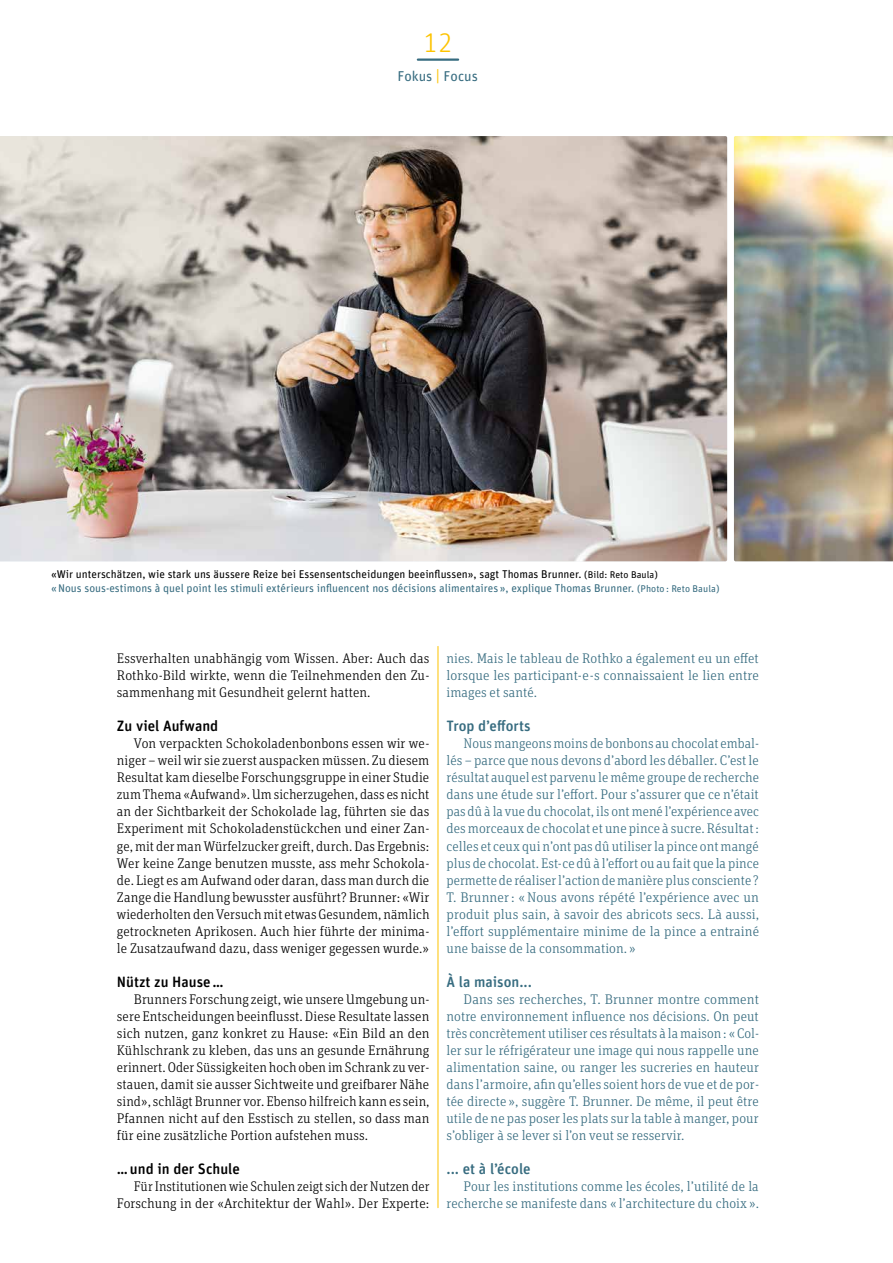
<style>
.page{position:relative;width:893px;height:1263px;background:#fff}
.page>*{position:absolute;margin:0;border:0;box-sizing:border-box;transform-origin:0 0}
.t1{font:300 27px "Unit Rounded Pro";color:#fdc300}
.t2{font:500 15px "Unit Rounded Pro";color:#000}
.t3{font:500 15px "Unit Rounded Pro";color:#376c80}
.t4{font:14.25px "Unit Rounded Pro";color:#376c80}
.t5{font:300 13.95px/17px "Unit Slab Pro";letter-spacing:.005em;color:#000;text-align:justify}
.t6{font:300 13.95px/17px "Unit Slab Pro";letter-spacing:.005em;color:#376c80;text-align:justify}
.t7{font:11.25px/13.6px "Unit Rounded Pro";color:#376c80}
.s1{font-size:15.75px;color:#fdc300}
.s2{color:#000}
.s3{font-size:9.75px;color:#000}
.s4{font-size:9.75px}
</style>
<div class="page">
<hr style="left:418px;top:58px;width:40px;height:3px;background:#376c80">
<hr style="left:438px;top:646px;width:1px;height:562px;background:#fdc300">
<img style="left:0;top:136px;width:727px;height:425px">
<img style="left:734px;top:136px;width:159px;height:425px">
<h1 class="t1" style="left:423px;top:26px;width:31px">12</h1>
<p class="t4" style="left:397px;top:66px;width:82px">Fokus <span class="s1">|</span> Focus</p>
<p class="t7" style="left:51px;top:567px;width:670px"><span class="s2">«Wir unterschätzen, wie stark uns äussere Reize bei Essensentscheidungen beeinflussen», sagt Thomas Brunner.</span> <span class="s3">(Bild: Reto Baula)<br></span>«Nous sous-estimons à quel point les stimuli extérieurs influencent nos décisions alimentaires», explique Thomas Brunner. <span class="s4">(Photo : Reto Baula)</span></p>
<p class="t5" style="left:117px;top:650px;width:314px">Essverhalten unabhängig vom Wissen. Aber: Auch das Rothko-Bild wirkte, wenn die Teilnehmenden den Zu&shy;sammenhang mit Gesundheit gelernt hatten.</p>
<p class="t2" style="left:117px;top:716px;width:103px">Zu viel Aufwand</p>
<p class="t5" style="left:117px;top:735px;width:314px;text-indent:17px">Von verpackten Schokoladenbonbons essen wir we&shy;niger – weil wir sie zuerst auspacken müssen. Zu diesem Resultat kam dieselbe Forschungsgruppe in einer Studie zum Thema «Aufwand». Um sicherzugehen, dass es nicht an der Sichtbarkeit der Schokolade lag, führten sie das Experiment mit Schokoladenstückchen und einer Zan&shy;ge, mit der man Würfelzucker greift, durch. Das Ergebnis:<br>Wer keine Zange benutzen musste, ass mehr Schokola&shy;de. Liegt es am Aufwand oder daran, dass man durch die Zange die Handlung bewusster ausführt? Brunner: «Wir wiederholten den Versuch mit etwas Gesundem, nämlich getrockneten Aprikosen. Auch hier führte der minima&shy;le Zusatzaufwand dazu, dass weniger gegessen wurde.»</p>
<p class="t2" style="left:117px;top:971px;width:108px">Nützt zu Hause…</p>
<p class="t5" style="left:117px;top:990px;width:314px;text-indent:17px">Brunners Forschung zeigt, wie unsere Umgebung un&shy;sere Entscheidungen beeinflusst. Diese Resultate lassen sich nutzen, ganz konkret zu Hause: «Ein Bild an den Kühlschrank zu kleben, das uns an gesunde Ernährung erinnert. Oder Süssigkeiten hoch oben im Schrank zu ver&shy;stauen, damit sie ausser Sichtweite und greifbarer Nähe sind», schlägt Brunner vor. Ebenso hilfreich kann es sein, Pfannen nicht auf den Esstisch zu stellen, so dass man für eine zusätzliche Portion aufstehen muss.</p>
<p class="t2" style="left:117px;top:1158px;width:125px">…und in der Schule</p>
<p class="t5" style="left:117px;top:1177px;width:314px;text-align:right">Für Institutionen wie Schulen zeigt sich der Nutzen der<br>Forschung in der «Architektur der Wahl». Der Experte:</p>
<p class="t6" style="left:446px;top:650px;width:314px">nies. Mais le tableau de Rothko a également eu un effet lorsque les participant-e-s connaissaient le lien entre images et santé.</p>
<p class="t3" style="left:446px;top:716px;width:86px">Trop d’efforts</p>
<p class="t6" style="left:446px;top:735px;width:314px;text-indent:17px">Nous mangeons moins de bonbons au chocolat embal&shy;lés – parce que nous devons d’abord les déballer. C’est le résultat auquel est parvenu le même groupe de recherche dans une étude sur l’effort. Pour s’assurer que ce n’était pas dû à la vue du chocolat, ils ont mené l’expérience avec des morceaux de chocolat et une pince à sucre. Résultat: celles et ceux qui n’ont pas dû utiliser la pince ont mangé plus de chocolat. Est-ce dû à l’effort ou au fait que la pince permette de réaliser l’action de manière plus consciente ?<br>T. Brunner: «Nous avons répété l’expérience avec un produit plus sain, à savoir des abricots secs. Là aussi, l’effort supplémentaire minime de la pince a entrainé une baisse de la consommation. »</p>
<p class="t3" style="left:446px;top:971px;width:87px">À la maison...</p>
<p class="t6" style="left:446px;top:990px;width:314px;text-indent:17px">Dans ses recherches, T. Brunner montre comment notre environnement influence nos décisions. On peut très concrètement utiliser ces résultats à la maison : « Col&shy;ler sur le réfrigérateur une image qui nous rappelle une alimentation saine, ou ranger les sucreries en hauteur dans l’armoire, afin qu’elles soient hors de vue et de por&shy;tée directe », suggère T. Brunner. De même, il peut être utile de ne pas poser les plats sur la table à manger, pour s’obliger à se lever si l’on veut se resservir.</p>
<p class="t3" style="left:446px;top:1158px;width:86px">... et à l’école</p>
<p class="t6" style="left:446px;top:1177px;width:314px;text-align:right">Pour les institutions comme les écoles, l’utilité de la recherche se manifeste dans « l’architecture du choix ».</p>
</div>
